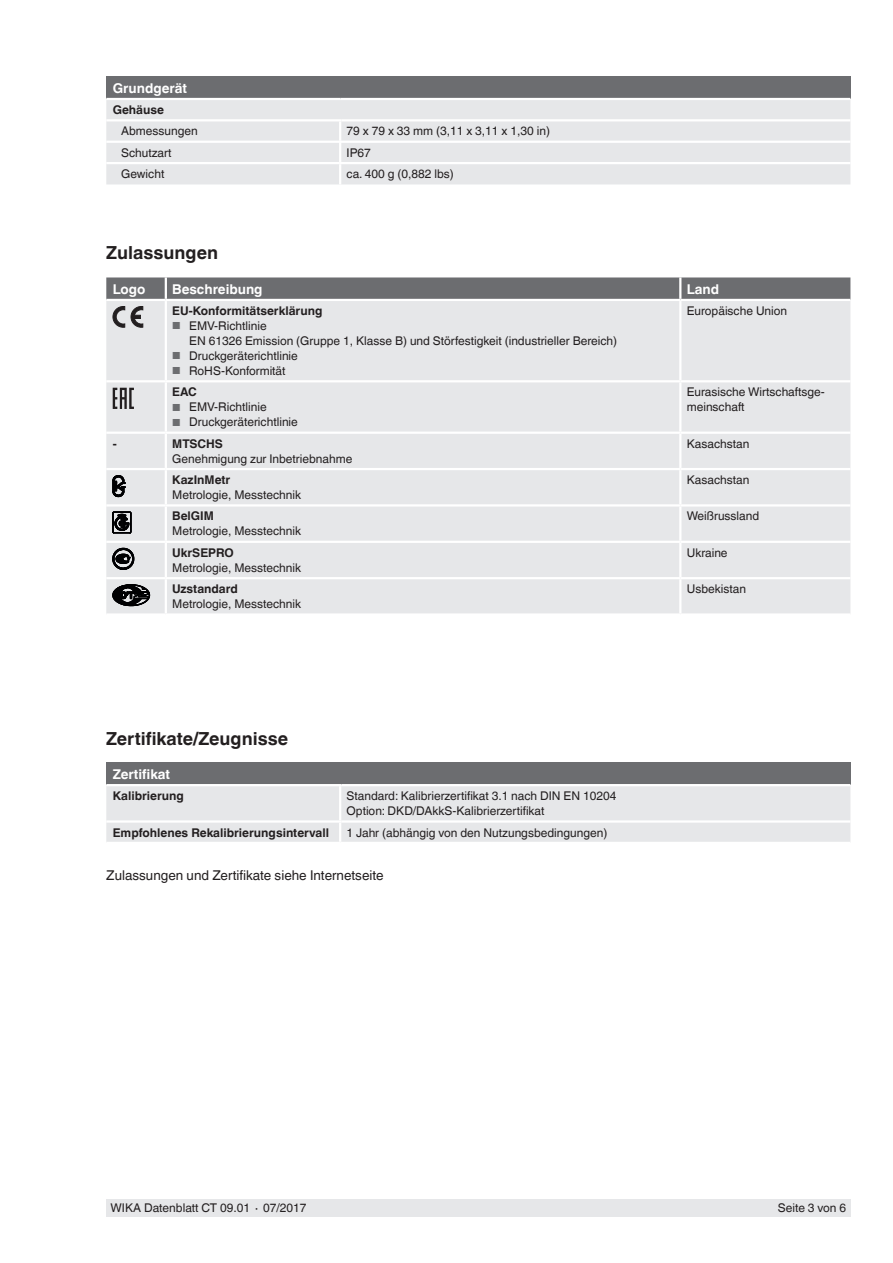
<style>
.page{position:relative;width:893px;height:1263px;background:#fff}
.page>*{position:absolute;margin:0;border:0;box-sizing:border-box;transform-origin:0 0}
.t1{font:700 18px "Helvetica World";color:#231f20}
.t2{font:13.5px "Helvetica World";color:#231f20}
.t3{font:700 13.5px "Helvetica World";color:#fff}
.t4{font:12px/15px "Helvetica World";color:#231f20}
.t5{font:700 12px "Helvetica World";color:#231f20}
.s1{font-size:10.2px;color:#6c6d70}
</style>
<div class="page">
<div style="left:106px;top:1199px;width:744px;height:17px;background:#e6e7e9"></div>
<div style="left:106px;top:77px;width:744px;height:22px;background:#6c6d70"></div>
<div style="left:106px;top:100px;width:744px;height:84px;background:#e6e7e9"></div>
<hr style="left:106px;top:98px;width:234px;height:2px;background:#fff">
<hr style="left:340px;top:98px;width:510px;height:2px;background:#fff">
<hr style="left:106px;top:119px;width:235px;height:2px;background:#fff">
<hr style="left:339px;top:121px;width:2px;height:20px;background:#fff">
<hr style="left:106px;top:141px;width:235px;height:2px;background:#fff">
<hr style="left:341px;top:119px;width:509px;height:2px;background:#fff">
<hr style="left:339px;top:141px;width:511px;height:2px;background:#fff">
<svg style="left:339px;top:143px;width:2px;height:19px"></svg>
<hr style="left:106px;top:162px;width:233px;height:2px;background:#fff">
<hr style="left:339px;top:162px;width:511px;height:2px;background:#fff">
<hr style="left:339px;top:164px;width:2px;height:20px;background:#fff">
<svg style="left:106px;top:277px;width:744px;height:22px;background:#707174"></svg>
<div style="left:106px;top:301px;width:744px;height:312px;background:#e6e7e9"></div>
<hr style="left:166px;top:380px;width:514px;height:2px;background:#fff">
<hr style="left:166px;top:468px;width:514px;height:2px;background:#fff">
<hr style="left:165px;top:470px;width:2px;height:34px;background:#fff">
<hr style="left:679px;top:470px;width:2px;height:34px;background:#fff">
<hr style="left:165px;top:507px;width:2px;height:34px;background:#fff">
<hr style="left:679px;top:507px;width:2px;height:34px;background:#fff">
<hr style="left:166px;top:504px;width:514px;height:3px;background:#fff">
<hr style="left:680px;top:504px;width:170px;height:3px;background:#fff">
<hr style="left:166px;top:541px;width:514px;height:2px;background:#fff">
<hr style="left:165px;top:543px;width:2px;height:34px;background:#fff">
<hr style="left:680px;top:541px;width:170px;height:2px;background:#fff">
<hr style="left:679px;top:543px;width:2px;height:34px;background:#fff">
<hr style="left:166px;top:577px;width:514px;height:2px;background:#fff">
<hr style="left:680px;top:577px;width:170px;height:2px;background:#fff">
<hr style="left:106px;top:504px;width:60px;height:3px;background:#fff">
<hr style="left:106px;top:541px;width:60px;height:2px;background:#fff">
<hr style="left:106px;top:577px;width:60px;height:2px;background:#fff">
<hr style="left:106px;top:432px;width:60px;height:2px;background:#fff">
<hr style="left:166px;top:432px;width:514px;height:2px;background:#fff">
<hr style="left:165px;top:434px;width:2px;height:34px;background:#fff">
<hr style="left:680px;top:432px;width:170px;height:2px;background:#fff">
<hr style="left:679px;top:434px;width:2px;height:34px;background:#fff">
<hr style="left:165px;top:579px;width:2px;height:34px;background:#fff">
<hr style="left:679px;top:579px;width:2px;height:34px;background:#fff">
<hr style="left:106px;top:380px;width:60px;height:2px;background:#fff">
<hr style="left:106px;top:468px;width:60px;height:2px;background:#fff">
<hr style="left:680px;top:380px;width:170px;height:2px;background:#fff">
<hr style="left:680px;top:468px;width:170px;height:2px;background:#fff">
<hr style="left:679px;top:301px;width:2px;height:79px;background:#fff">
<hr style="left:165px;top:301px;width:2px;height:79px;background:#fff">
<hr style="left:165px;top:277px;width:2px;height:22px;background:#fff">
<hr style="left:679px;top:277px;width:2px;height:22px;background:#fff">
<hr style="left:679px;top:382px;width:2px;height:50px;background:#fff">
<hr style="left:165px;top:382px;width:2px;height:50px;background:#fff">
<svg style="left:113px;top:306px;width:12px;height:21px"></svg>
<svg style="left:131px;top:306px;width:12px;height:21px"></svg>
<svg style="left:113px;top:388px;width:21px;height:21px"></svg>
<svg style="left:113px;top:475px;width:12px;height:22px"></svg>
<svg style="left:113px;top:512px;width:18px;height:21px"></svg>
<svg style="left:113px;top:548px;width:21px;height:21px"></svg>
<svg style="left:113px;top:584px;width:37px;height:22px"></svg>
<div style="left:106px;top:763px;width:744px;height:22px;background:#6c6d70"></div>
<hr style="left:106px;top:784px;width:235px;height:2px;background:#fff">
<hr style="left:341px;top:784px;width:509px;height:2px;background:#fff">
<div style="left:106px;top:786px;width:744px;height:56px;background:#e6e7e9"></div>
<p class="t3" style="left:113px;top:80px;width:76px">Grundgerät</p>
<p class="t5" style="left:113px;top:103px;width:53px">Gehäuse</p>
<p class="t4" style="left:121px;top:124px;width:78px">Abmessungen</p>
<p class="t4" style="left:347px;top:124px;width:205px">79 x 79 x 33 mm (3,11 x 3,11 x 1,30 in)</p>
<p class="t4" style="left:121px;top:145px;width:52px">Schutzart</p>
<p class="t4" style="left:347px;top:145px;width:26px">IP67</p>
<p class="t4" style="left:121px;top:166px;width:45px">Gewicht</p>
<p class="t4" style="left:347px;top:166px;width:109px">ca. 400 g (0,882 lbs)</p>
<h1 class="t1" style="left:106px;top:243px;width:113px">Zulassungen</h1>
<p class="t3" style="left:113px;top:281px;width:34px">Logo</p>
<p class="t3" style="left:172px;top:281px;width:92px">Beschreibung</p>
<p class="t3" style="left:687px;top:281px;width:34px">Land</p>
<p class="t5" style="left:172px;top:304px;width:152px">EU-Konformitätserklärung</p>
<p class="t4" style="left:189px;top:318px;width:430px;text-indent:-17px"><span class="s1">■</span> EMV-Richtlinie<br>EN 61326 Emission (Gruppe 1, Klasse B) und Störfestigkeit (industrieller Bereich)</p>
<p class="t4" style="left:172px;top:348px;width:127px"><span class="s1">■</span> Druckgeräterichtlinie</p>
<p class="t4" style="left:172px;top:363px;width:115px"><span class="s1">■</span> RoHS-Konformität</p>
<p class="t4" style="left:687px;top:303px;width:102px">Europäische Union</p>
<p class="t5" style="left:172px;top:385px;width:26px">EAC</p>
<p class="t4" style="left:172px;top:400px;width:96px"><span class="s1">■</span> EMV-Richtlinie</p>
<p class="t4" style="left:172px;top:415px;width:127px"><span class="s1">■</span> Druckgeräterichtlinie</p>
<p class="t4" style="left:687px;top:385px;width:140px">Eurasische Wirtschaftsge&shy;meinschaft</p>
<p class="t5" style="left:113px;top:436px;width:5px">-</p>
<p class="t5" style="left:172px;top:436px;width:52px">MTSCHS</p>
<p class="t4" style="left:172px;top:451px;width:182px">Genehmigung zur Inbetriebnahme</p>
<p class="t4" style="left:687px;top:436px;width:64px">Kasachstan</p>
<p class="t5" style="left:172px;top:473px;width:60px">KazInMetr</p>
<p class="t4" style="left:172px;top:487px;width:130px">Metrologie, Messtechnik</p>
<p class="t4" style="left:687px;top:472px;width:64px">Kasachstan</p>
<p class="t5" style="left:172px;top:509px;width:43px">BelGIM</p>
<p class="t4" style="left:172px;top:524px;width:130px">Metrologie, Messtechnik</p>
<p class="t4" style="left:687px;top:509px;width:74px">Weißrussland</p>
<p class="t5" style="left:172px;top:546px;width:63px">UkrSEPRO</p>
<p class="t4" style="left:172px;top:560px;width:130px">Metrologie, Messtechnik</p>
<p class="t4" style="left:687px;top:545px;width:42px">Ukraine</p>
<p class="t5" style="left:172px;top:582px;width:67px">Uzstandard</p>
<p class="t4" style="left:172px;top:596px;width:130px">Metrologie, Messtechnik</p>
<p class="t4" style="left:687px;top:581px;width:61px">Usbekistan</p>
<h1 class="t1" style="left:106px;top:728px;width:183px">Zertifikate/Zeugnisse</h1>
<p class="t3" style="left:113px;top:766px;width:59px">Zertifikat</p>
<p class="t5" style="left:113px;top:789px;width:73px">Kalibrierung</p>
<p class="t4" style="left:347px;top:788px;width:271px">Standard: Kalibrierzertifikat 3.1 nach DIN EN 10204<br>Option: DKD/DAkkS-Kalibrierzertifikat</p>
<p class="t5" style="left:113px;top:825px;width:218px">Empfohlenes Rekalibrierungsintervall</p>
<p class="t4" style="left:347px;top:825px;width:262px">1 Jahr (abhängig von den Nutzungsbedingungen)</p>
<p class="t2" style="left:106px;top:867px;width:279px">Zulassungen und Zertifikate siehe Internetseite</p>
<p class="t4" style="left:111px;top:1200px;width:197px">WIKA Datenblatt CT 09.01 ∙ 07/2017</p>
<p class="t4" style="left:778px;top:1200px;width:70px">Seite 3 von 6</p>
</div>
